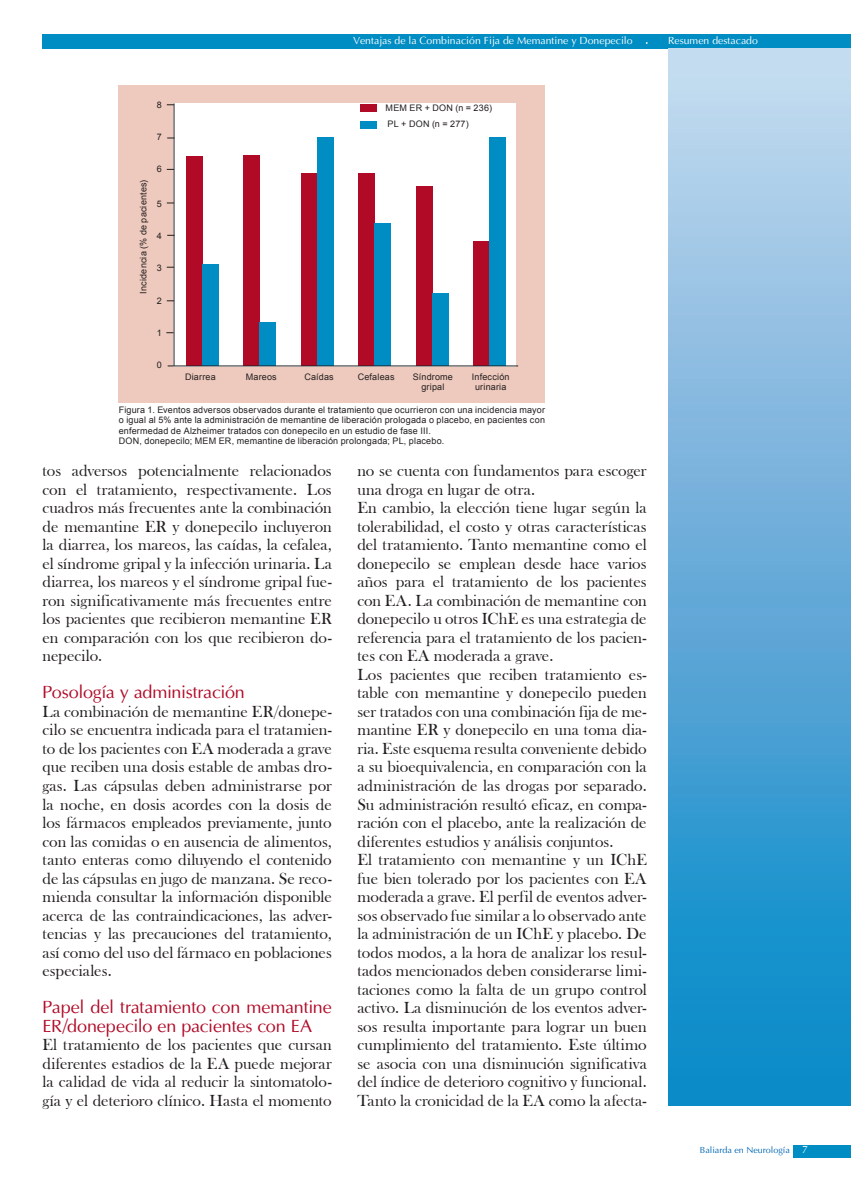
<style>
.page{position:relative;width:851px;height:1191px;background:#fff}
.page>*{position:absolute;margin:0;border:0;box-sizing:border-box;transform-origin:0 0}
.subtitulo{font:18px/18.5px "Ottawa Plain";letter-spacing:-.015em;color:#b00a27}
.texto{font:16.5px/18.5px "Bask Old Face";color:#231f20;text-align:justify}
.t1{font:10.5px "Ottawa Plain";color:#fff}
.epigrafe{font:9px/10.5px "Arial";letter-spacing:.02em;color:#231f20;text-align:justify}
.Cuadro{font:9px/9.9px "Arial";letter-spacing:.02em;color:#231f20;text-align:center}
.t2{font:9px "Ottawa Plain";color:#0166b3}
.s1{font-size:10.5px;color:#fff}
</style>
<div class="page">
<div style="left:43px;top:34px;width:807px;height:15px;background:#008dc3"></div>
<div style="left:793px;top:1145px;width:57px;height:13px;background:#008dc3"></div>
<div style="left:668px;top:49px;width:182px;height:1057px;background:linear-gradient(to bottom,#c9d7ee,#0084c6)"></div>
<div style="left:119px;top:85px;width:426px;height:318px;background:#eec9bd"></div>
<div style="left:173px;top:103px;width:343px;height:264px;background:#fff"></div>
<hr style="left:174px;top:103px;width:1px;height:263px;background:#231f20">
<div style="left:186px;top:156px;width:16px;height:209px;background:#b00a27"></div>
<div style="left:243px;top:156px;width:16px;height:210px;background:#b00a27"></div>
<div style="left:301px;top:173px;width:16px;height:192px;background:#b00a27"></div>
<div style="left:358px;top:173px;width:17px;height:193px;background:#b00a27"></div>
<div style="left:416px;top:186px;width:16px;height:179px;background:#b00a27"></div>
<div style="left:473px;top:242px;width:16px;height:124px;background:#b00a27"></div>
<div style="left:202px;top:264px;width:17px;height:101px;background:#008dc3"></div>
<div style="left:260px;top:322px;width:16px;height:44px;background:#008dc3"></div>
<div style="left:317px;top:137px;width:16px;height:228px;background:#008dc3"></div>
<div style="left:375px;top:223px;width:16px;height:142px;background:#008dc3"></div>
<div style="left:432px;top:293px;width:16px;height:72px;background:#008dc3"></div>
<div style="left:489px;top:138px;width:16px;height:228px;background:#008dc3"></div>
<div style="left:360px;top:121px;width:16px;height:8px;background:#008dc3"></div>
<div style="left:360px;top:104px;width:16px;height:8px;background:#b00a27"></div>
<hr style="left:168px;top:365px;width:350px;height:1px;background:#231f20">
<p class="Cuadro" style="left:138px;top:294px;width:115px;rotate:-90deg">Incidencia (% de pacientes)</p>
<p class="Cuadro" style="left:157px;top:100px;width:7px">8</p>
<p class="Cuadro" style="left:157px;top:132px;width:7px">7</p>
<p class="Cuadro" style="left:157px;top:164px;width:7px">6</p>
<p class="Cuadro" style="left:157px;top:199px;width:7px">5</p>
<p class="Cuadro" style="left:157px;top:231px;width:7px">4</p>
<p class="Cuadro" style="left:157px;top:263px;width:7px">3</p>
<p class="Cuadro" style="left:157px;top:296px;width:7px">2</p>
<p class="Cuadro" style="left:157px;top:328px;width:7px">1</p>
<p class="Cuadro" style="left:157px;top:360px;width:7px">0</p>
<p class="t1" style="left:353px;top:35px;width:281px">Ventajas de la Combinación Fija de Memantine y Donepecilo</p>
<p class="t1" style="left:668px;top:34px;width:91px">Resumen destacado</p>
<p class="Cuadro" style="left:385px;top:103px;width:108px">MEM ER + DON (n = 236)</p>
<p class="Cuadro" style="left:387px;top:119px;width:83px">PL + DON (n = 277)</p>
<p class="Cuadro" style="left:185px;top:372px;width:32px">Diarrea</p>
<p class="Cuadro" style="left:246px;top:372px;width:33px">Mareos</p>
<p class="Cuadro" style="left:304px;top:372px;width:31px">Caídas</p>
<p class="Cuadro" style="left:357px;top:372px;width:38px">Cefaleas</p>
<p class="Cuadro" style="left:413px;top:372px;width:42px">Síndrome gripal</p>
<p class="Cuadro" style="left:472px;top:372px;width:39px">Infección urinaria</p>
<p class="epigrafe" style="left:119px;top:404px;width:428px">Figura 1. Eventos adversos observados durante el tratamiento que ocurrieron con una incidencia mayor o igual al 5% ante la administración de memantine de liberación prologada o placebo, en pacientes con enfermedad de Alzheimer tratados con donepecilo en un estudio de fase III.</p>
<p class="epigrafe" style="left:119px;top:436px;width:327px">DON, donepecilo; MEM ER, memantine de liberación prolongada; PL, placebo.</p>
<p class="texto" style="left:43px;top:462px;width:291px">tos adversos potencialmente relacionados con el tratamiento, respectivamente. Los cuadros más frecuentes ante la combinación de memantine ER y donepecilo incluyeron la diarrea, los mareos, las caídas, la cefalea, el síndrome gripal y la infección urinaria. La diarrea, los mareos y el síndrome gripal fue&shy;ron significativamente más frecuentes entre los pacientes que recibieron memantine ER en comparación con los que recibieron do&shy;nepecilo.</p>
<p class="subtitulo" style="left:43px;top:683px;width:204px">Posología y administración</p>
<p class="texto" style="left:43px;top:702px;width:291px">La combinación de memantine ER/donepe&shy;cilo se encuentra indicada para el tratamien&shy;to de los pacientes con EA moderada a grave que reciben una dosis estable de ambas dro&shy;gas. Las cápsulas deben administrarse por la noche, en dosis acordes con la dosis de los fármacos empleados previamente, junto con las comidas o en ausencia de alimentos, tanto enteras como diluyendo el contenido de las cápsulas en jugo de manzana. Se reco&shy;mienda consultar la información disponible acerca de las contraindicaciones, las adver&shy;tencias y las precauciones del tratamiento, así como del uso del fármaco en poblaciones especiales.</p>
<p class="subtitulo" style="left:43px;top:998px;width:291px">Papel del tratamiento con memantine<br>ER/donepecilo en pacientes con EA</p>
<p class="texto" style="left:43px;top:1036px;width:291px">El tratamiento de los pacientes que cursan diferentes estadios de la EA puede mejorar la calidad de vida al reducir la sintomatolo&shy;gía y el deterioro clínico. Hasta el momento</p>
<p class="texto" style="left:357px;top:462px;width:291px">no se cuenta con fundamentos para escoger una droga en lugar de otra.</p>
<p class="texto" style="left:357px;top:499px;width:291px">En cambio, la elección tiene lugar según la tolerabilidad, el costo y otras características del tratamiento. Tanto memantine como el donepecilo se emplean desde hace varios años para el tratamiento de los pacientes con EA. La combinación de memantine con donepecilo u otros IChE es una estrategia de referencia para el tratamiento de los pacien&shy;tes con EA moderada a grave.</p>
<p class="texto" style="left:357px;top:665px;width:291px">Los pacientes que reciben tratamiento es&shy;table con memantine y donepecilo pueden ser tratados con una combinación fija de me&shy;mantine ER y donepecilo en una toma dia&shy;ria. Este esquema resulta conveniente debido a su bioequivalencia, en comparación con la administración de las drogas por separado.<br>Su administración resultó eficaz, en compa&shy;ración con el placebo, ante la realización de diferentes estudios y análisis conjuntos.</p>
<p class="texto" style="left:357px;top:850px;width:291px">El tratamiento con memantine y un IChE fue bien tolerado por los pacientes con EA moderada a grave. El perfil de eventos adver&shy;sos observado fue similar a lo observado ante la administración de un IChE y placebo. De todos modos, a la hora de analizar los resul&shy;tados mencionados deben considerarse limi&shy;taciones como la falta de un grupo control activo. La disminución de los eventos adver&shy;sos resulta importante para lograr un buen cumplimiento del tratamiento. Este último se asocia con una disminución significativa del índice de deterioro cognitivo y funcional.<br>Tanto la cronicidad de la EA como la afecta-</p>
<p class="t2" style="left:699px;top:1145px;width:110px">Baliarda en Neurología <span class="s1">7</span></p>
</div>
